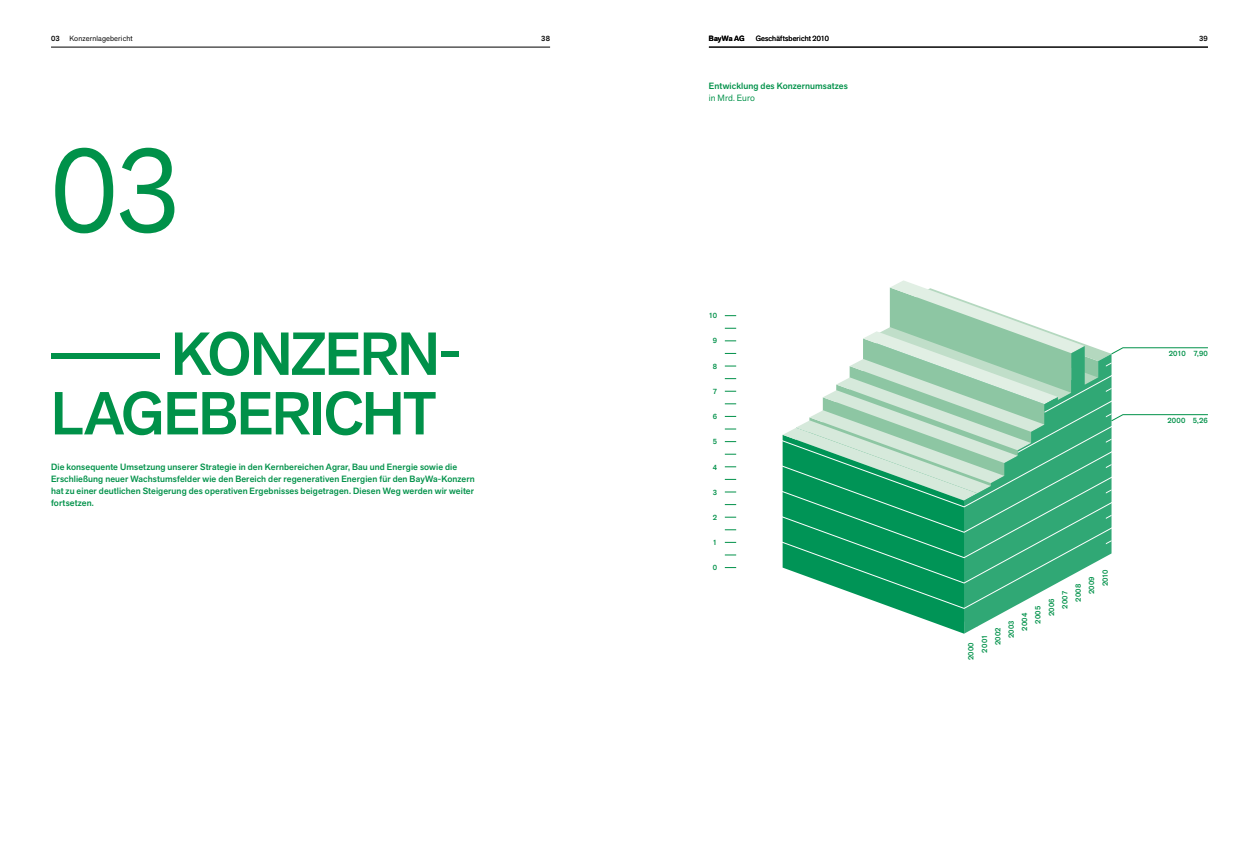
<style>
.page{position:relative;width:1259px;height:845px;background:#fff}
.page>*{position:absolute;margin:0;border:0;box-sizing:border-box;transform-origin:0 0}
.t1{font:120px "Akzid Grtsk Next";color:#009149}
.t2{font:500 60px "Akzid Grtsk Next";color:#009149}
.t3{font:500 9px/11.9px "Akzid Grtsk Next";letter-spacing:.01em;color:#009149}
.t4{font:9px "Akzid Grtsk Next";letter-spacing:.01em;color:#009149}
.t5{font:500 7.5px "Akzid Grtsk Next";letter-spacing:.02em;color:#009149}
.t6{font:7.5px "Akzid Grtsk Next";letter-spacing:.02em;color:#000}
.t7{font:500 7.5px "Akzid Grtsk Next";letter-spacing:.015em;color:#000}
</style>
<div class="page">
<hr style="left:51px;top:47px;width:499px;height:1px;background:#000">
<hr style="left:709px;top:47px;width:499px;height:1px;background:#000">
<div style="left:51px;top:353px;width:108px;height:6px;background:#009149"></div>
<svg style="left:782px;top:280px;width:426px;height:353px"></svg>
<p class="t7" style="left:51px;top:34px;width:10px">03</p>
<p class="t6" style="left:69px;top:34px;width:65px">Konzernlagebericht</p>
<p class="t7" style="left:541px;top:34px;width:10px">38</p>
<p class="t7" style="left:709px;top:34px;width:37px">BayWa AG</p>
<p class="t6" style="left:755px;top:34px;width:75px">Geschäftsbericht 2010</p>
<p class="t7" style="left:1199px;top:34px;width:10px">39</p>
<h1 class="t1" style="left:51px;top:112px;width:131px">03</h1>
<h2 class="t2" style="left:171px;top:315px;width:39px">konzern</h2>
<h2 class="t2" style="left:439px;top:315px;width:24px">-</h2>
<h2 class="t2" style="left:51px;top:374px;width:36px">lageberich</h2>
<h2 class="t2" style="left:402px;top:374px;width:36px">t</h2>
<p class="t3" style="left:51px;top:461px;width:425px">Die konsequente Umsetzung unserer Strategie in den Kernbereichen Agrar, Bau und Energie sowie die Erschließung neuer Wachstumsfelder wie den Bereich der regenerativen Energien für den BayWa-Konzern hat zu einer deutlichen Steigerung des operativen Ergebnisses beigetragen. Diesen Weg werden wir weiter fortsetzen.</p>
<p class="t3" style="left:709px;top:80px;width:141px">Entwicklung des Konzernumsatzes</p>
<p class="t4" style="left:709px;top:92px;width:48px">in Mrd. Euro</p>
<p class="t5" style="left:708px;top:311px;width:10px">10</p>
<p class="t5" style="left:712px;top:336px;width:6px">9</p>
<p class="t5" style="left:712px;top:361px;width:6px">8</p>
<p class="t5" style="left:712px;top:386px;width:6px">7</p>
<p class="t5" style="left:712px;top:411px;width:6px">6</p>
<p class="t5" style="left:712px;top:437px;width:6px">5</p>
<p class="t5" style="left:712px;top:462px;width:6px">4</p>
<p class="t5" style="left:712px;top:487px;width:6px">3</p>
<p class="t5" style="left:712px;top:512px;width:6px">2</p>
<p class="t5" style="left:712px;top:537px;width:6px">1</p>
<p class="t5" style="left:712px;top:563px;width:6px">0</p>
<p class="t5" style="left:966px;top:660px;width:19px;rotate:-90deg">2000</p>
<p class="t5" style="left:979px;top:652px;width:19px;rotate:-90deg">2001</p>
<p class="t5" style="left:993px;top:645px;width:19px;rotate:-90deg">2002</p>
<p class="t5" style="left:1006px;top:638px;width:19px;rotate:-90deg">2003</p>
<p class="t5" style="left:1019px;top:631px;width:19px;rotate:-90deg">2004</p>
<p class="t5" style="left:1033px;top:623px;width:19px;rotate:-90deg">2005</p>
<p class="t5" style="left:1046px;top:616px;width:19px;rotate:-90deg">2006</p>
<p class="t5" style="left:1060px;top:609px;width:19px;rotate:-90deg">2007</p>
<p class="t5" style="left:1073px;top:602px;width:19px;rotate:-90deg">2008</p>
<p class="t5" style="left:1086px;top:594px;width:19px;rotate:-90deg">2009</p>
<p class="t5" style="left:1100px;top:586px;width:19px;rotate:-90deg">2010</p>
<p class="t5" style="left:1168px;top:348px;width:41px">2010 7,90</p>
<p class="t5" style="left:1167px;top:415px;width:42px">2000 5,26</p>
</div>
